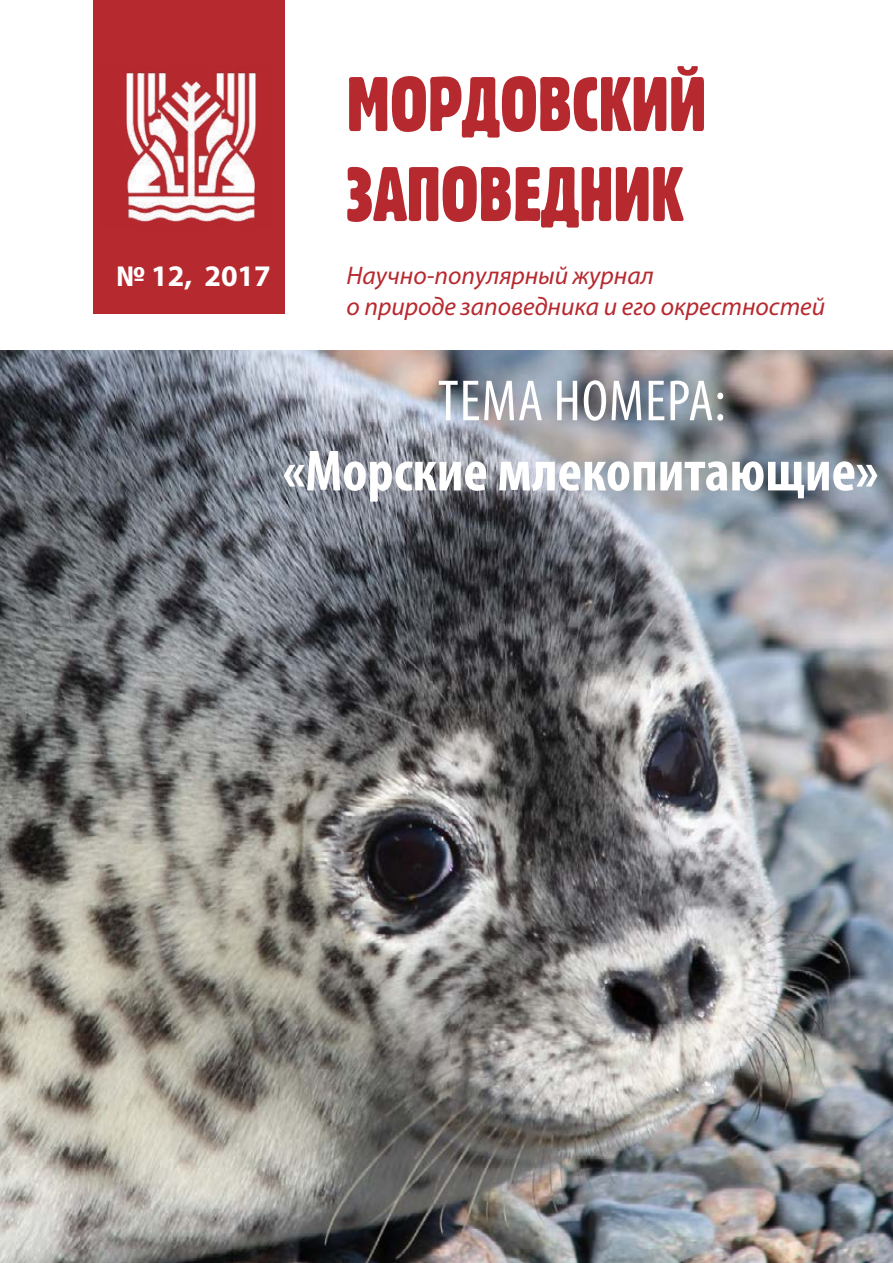
<style>
.page{position:relative;width:893px;height:1263px;background:#fff}
.page>*{position:absolute;margin:0;border:0;box-sizing:border-box;transform-origin:0 0}
.t1{font:75px/90px "Bloc Ext Cond C";color:#b6292f}
.t2{font:700 condensed 58.5px "Myriad Pro";color:#fff}
.t3{font:condensed 58.5px "Myriad Pro";letter-spacing:.02em;color:#fff}
.t4{font:700 30px "Myriad Pro";color:#fff}
.t5{font:italic 25.5px/30.6px "Myriad Pro";color:#b6292f}
</style>
<div class="page">
<div style="left:94px;top:0;width:191px;height:313px;background:#b6292f"></div>
<img style="left:126px;top:72px;width:131px;height:150px">
<img style="left:0;top:351px;width:893px;height:912px">
<p class="t4" style="left:116px;top:257px;width:156px">№ 12, 2017</p>
<h1 class="t1" style="left:347px;top:62px;width:361px">МОРДОВСКИЙ<br>ЗАПОВЕДНИК</h1>
<p class="t5" style="left:347px;top:260px;width:480px">Научно-популярный журнал<br>о природе заповедника и его окрестностей</p>
<h2 class="t3" style="left:438px;top:365px;width:289px">ТЕМА НОМЕРА:</h2>
<h2 class="t2" style="left:283px;top:434px;width:597px">«Морские млекопитающие»</h2>
</div>
